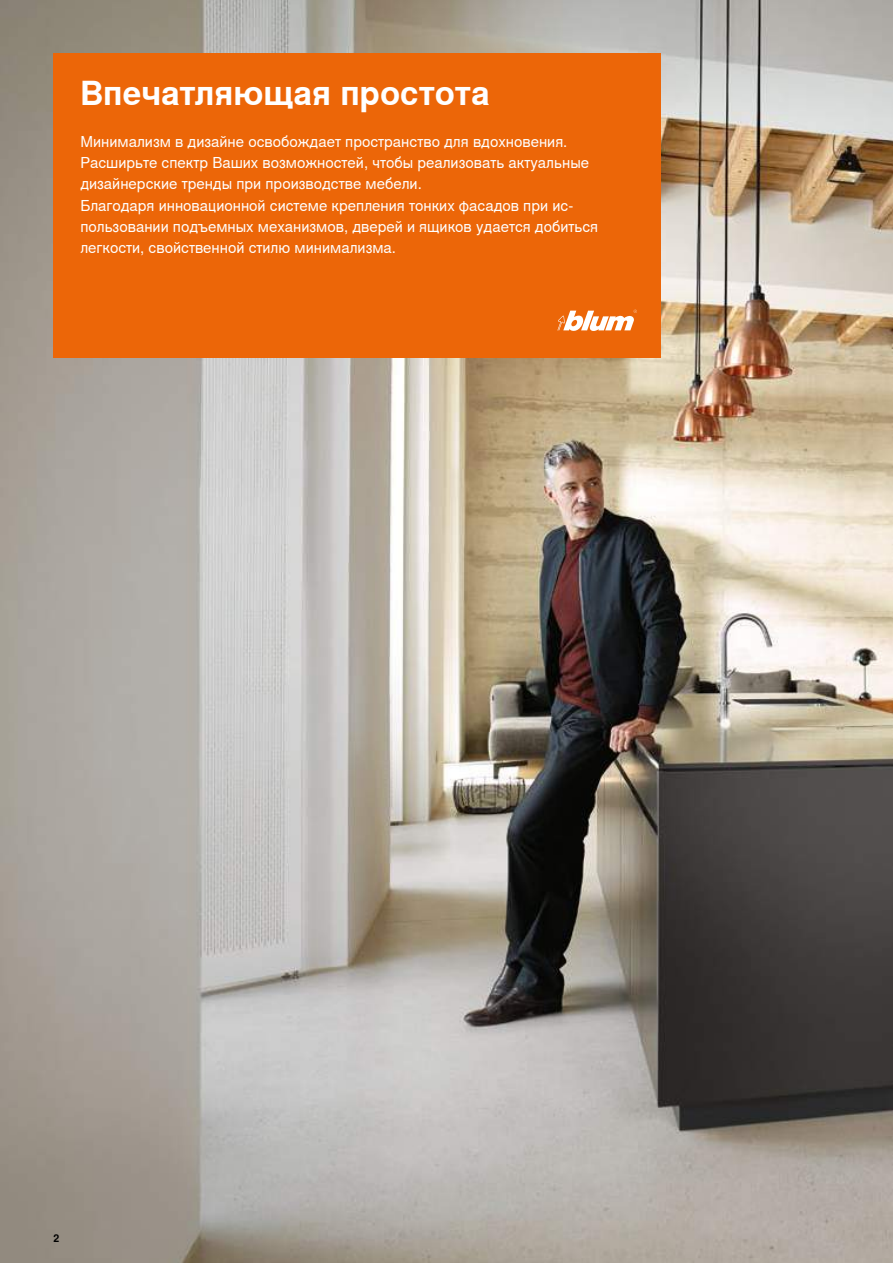
<style>
.page{position:relative;width:893px;height:1263px;background:#fff}
.page>*{position:absolute;margin:0;border:0;box-sizing:border-box;transform-origin:0 0}
.t1{font:700 33px "Nimbus Sans Global";color:#fff}
.t2{font:15px/21px "Nimbus Sans Global";color:#fff}
.t3{font:700 10.5px "Nimbus Sans Global";color:#000}
</style>
<div class="page">
<img style="left:0;top:0;width:893px;height:1263px">
<div style="left:54px;top:54px;width:607px;height:304px;background:#ec6608"></div>
<svg style="left:557px;top:310px;width:80px;height:21px"></svg>
<h1 class="t1" style="left:80px;top:75px;width:411px">Впечатляющая простота</h1>
<p class="t2" style="left:80px;top:132px;width:519px">Минимализм в дизайне освобождает пространство для вдохновения.<br>Расширьте спектр Ваших возможностей, чтобы реализовать актуальные дизайнерские тренды при производстве мебели.<br>Благодаря инновационной системе крепления тонких фасадов при ис&shy;пользовании подъемных механизмов, дверей и ящиков удается добиться легкости, свойственной стилю минимализма.</p>
<p class="t3" style="left:54px;top:1232px;width:7px">2</p>
</div>
